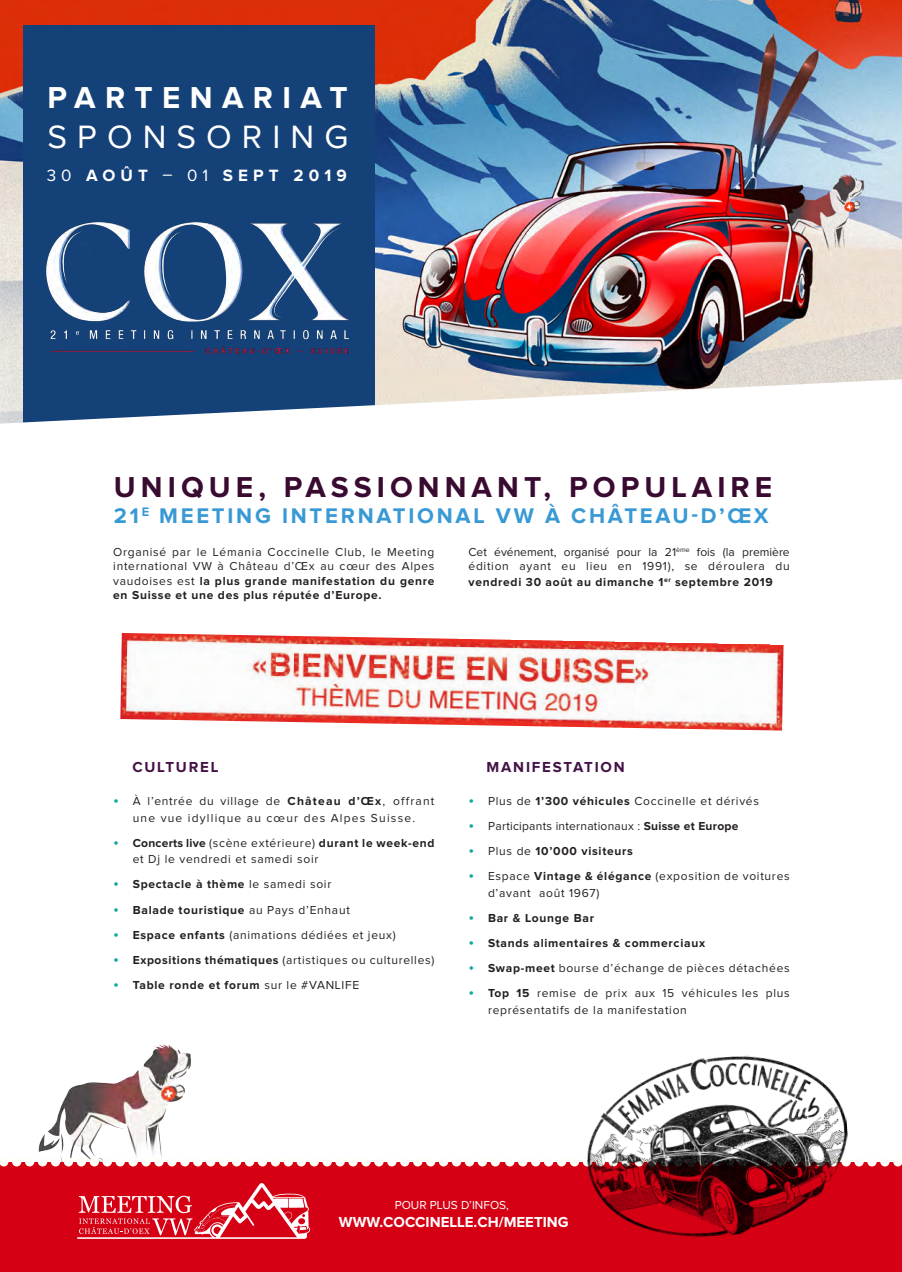
<style>
.page{position:relative;width:902px;height:1272px;background:#fff}
.page>*{position:absolute;margin:0;border:0;box-sizing:border-box;transform-origin:0 0}
.t1{font:33.45px "Proxima Nova";letter-spacing:.3em;color:#fff}
.t2{font:700 31.35px "Proxima Nova";letter-spacing:.3em;color:#fff}
.t3{font:700 29.85px "Proxima Nova";letter-spacing:.17em;color:#3a0b30}
.t4{font:700 22.05px "Proxima Nova";letter-spacing:.125em;color:#3999d4}
.t5{font:700 16.95px "Proxima Nova";letter-spacing:.3em;color:#fff}
.t6{font:700 15px "Proxima Nova";color:#fff}
.t7{font:700 15px "Proxima Nova";letter-spacing:.12em;color:#441246}
.t8{font:12px/16.5px "Proxima Nova";letter-spacing:.06em;color:#231f20}
.t9{font:700 12px "Proxima Nova";letter-spacing:.06em;color:#231f20}
.t10{font:12px/14.4px "Proxima Nova";color:#231f20}
.t11{font:12px/16.5px "Proxima Nova";letter-spacing:.1em;color:#231f20;text-align:center}
.t12{font:12px "Proxima Nova";letter-spacing:.02em;color:#231f20}
.t13{font:12px "Proxima Nova";color:#fff}
.s1{font-weight:400}
.s2{font-weight:700}
.s3{font-size:16.5px;color:#10a89e}
.s4{font-weight:400;font-size:16.5px;color:#10a89e}
</style>
<div class="page">
<img style="left:38px;top:1044px;width:153px;height:118px">
<img style="left:0;top:0;width:390px;height:379px">
<img style="left:390px;top:0;width:511px;height:379px">
<div style="left:23px;top:26px;width:352px;height:458px;background:#144178"></div>
<svg style="left:0;top:379px;width:901px;height:105px"></svg>
<img style="left:46px;top:222px;width:304px;height:132px">
<div style="left:0;top:1162px;width:901px;height:109px;background:#d50014"></div>
<div style="left:0;top:1157px;width:8px;height:9px;background:#fefdf7;border-radius:50%"></div>
<div style="left:12px;top:1157px;width:9px;height:9px;background:#fefdf7;border-radius:50%"></div>
<div style="left:25px;top:1157px;width:9px;height:9px;background:#fefdf7;border-radius:50%"></div>
<div style="left:38px;top:1157px;width:9px;height:9px;background:#fefdf7;border-radius:50%"></div>
<div style="left:51px;top:1157px;width:9px;height:9px;background:#fefdf7;border-radius:50%"></div>
<div style="left:64px;top:1157px;width:9px;height:9px;background:#fefdf7;border-radius:50%"></div>
<div style="left:77px;top:1157px;width:9px;height:9px;background:#fefdf7;border-radius:50%"></div>
<div style="left:90px;top:1157px;width:9px;height:9px;background:#fefdf7;border-radius:50%"></div>
<div style="left:103px;top:1157px;width:9px;height:9px;background:#fefdf7;border-radius:50%"></div>
<div style="left:115px;top:1157px;width:10px;height:9px;background:#fefdf7;border-radius:50%"></div>
<div style="left:128px;top:1157px;width:10px;height:9px;background:#fefdf7;border-radius:50%"></div>
<div style="left:141px;top:1157px;width:10px;height:9px;background:#fefdf7;border-radius:50%"></div>
<div style="left:154px;top:1157px;width:10px;height:9px;background:#fefdf7;border-radius:50%"></div>
<div style="left:167px;top:1157px;width:10px;height:9px;background:#fefdf7;border-radius:50%"></div>
<div style="left:180px;top:1157px;width:9px;height:9px;background:#fefdf7;border-radius:50%"></div>
<div style="left:193px;top:1157px;width:9px;height:9px;background:#fefdf7;border-radius:50%"></div>
<div style="left:206px;top:1157px;width:9px;height:9px;background:#fefdf7;border-radius:50%"></div>
<div style="left:219px;top:1157px;width:9px;height:9px;background:#fefdf7;border-radius:50%"></div>
<div style="left:232px;top:1157px;width:9px;height:9px;background:#fefdf7;border-radius:50%"></div>
<div style="left:245px;top:1157px;width:9px;height:9px;background:#fefdf7;border-radius:50%"></div>
<div style="left:258px;top:1157px;width:9px;height:9px;background:#fefdf7;border-radius:50%"></div>
<div style="left:271px;top:1157px;width:9px;height:9px;background:#fefdf7;border-radius:50%"></div>
<div style="left:284px;top:1157px;width:9px;height:9px;background:#fefdf7;border-radius:50%"></div>
<div style="left:296px;top:1157px;width:10px;height:9px;background:#fefdf7;border-radius:50%"></div>
<div style="left:309px;top:1157px;width:10px;height:9px;background:#fefdf7;border-radius:50%"></div>
<div style="left:322px;top:1157px;width:10px;height:9px;background:#fefdf7;border-radius:50%"></div>
<div style="left:335px;top:1157px;width:10px;height:9px;background:#fefdf7;border-radius:50%"></div>
<div style="left:348px;top:1157px;width:10px;height:9px;background:#fefdf7;border-radius:50%"></div>
<div style="left:361px;top:1157px;width:9px;height:9px;background:#fefdf7;border-radius:50%"></div>
<div style="left:374px;top:1157px;width:9px;height:9px;background:#fefdf7;border-radius:50%"></div>
<div style="left:387px;top:1157px;width:9px;height:9px;background:#fefdf7;border-radius:50%"></div>
<div style="left:400px;top:1157px;width:9px;height:9px;background:#fefdf7;border-radius:50%"></div>
<div style="left:413px;top:1157px;width:9px;height:9px;background:#fefdf7;border-radius:50%"></div>
<div style="left:426px;top:1157px;width:9px;height:9px;background:#fefdf7;border-radius:50%"></div>
<div style="left:439px;top:1157px;width:9px;height:9px;background:#fefdf7;border-radius:50%"></div>
<div style="left:452px;top:1157px;width:9px;height:9px;background:#fefdf7;border-radius:50%"></div>
<div style="left:464px;top:1157px;width:10px;height:9px;background:#fefdf7;border-radius:50%"></div>
<div style="left:477px;top:1157px;width:10px;height:9px;background:#fefdf7;border-radius:50%"></div>
<div style="left:490px;top:1157px;width:10px;height:9px;background:#fefdf7;border-radius:50%"></div>
<div style="left:505px;top:1157px;width:9px;height:9px;background:#fefdf7;border-radius:50%"></div>
<div style="left:518px;top:1157px;width:9px;height:9px;background:#fefdf7;border-radius:50%"></div>
<div style="left:531px;top:1157px;width:9px;height:9px;background:#fefdf7;border-radius:50%"></div>
<div style="left:544px;top:1157px;width:9px;height:9px;background:#fefdf7;border-radius:50%"></div>
<div style="left:557px;top:1157px;width:9px;height:9px;background:#fefdf7;border-radius:50%"></div>
<div style="left:569px;top:1157px;width:10px;height:9px;background:#fefdf7;border-radius:50%"></div>
<div style="left:854px;top:1157px;width:9px;height:9px;background:#fefdf7;border-radius:50%"></div>
<div style="left:867px;top:1157px;width:9px;height:9px;background:#fefdf7;border-radius:50%"></div>
<div style="left:880px;top:1157px;width:9px;height:9px;background:#fefdf7;border-radius:50%"></div>
<div style="left:893px;top:1157px;width:8px;height:9px;background:#fefdf7;border-radius:50%"></div>
<svg style="left:77px;top:1183px;width:233px;height:55px"></svg>
<img style="left:582px;top:1055px;width:269px;height:182px">
<img style="left:120px;top:633px;width:663px;height:97px">
<p class="t2" style="left:48px;top:83px;width:301px">PARTENARIAT</p>
<p class="t1" style="left:48px;top:121px;width:302px">SPONSORING</p>
<p class="t5" style="left:47px;top:167px;width:301px"><span class="s1">30</span> AOÛT <span class="s1">– 01</span> SEPT 2019</p>
<p class="t3" style="left:114px;top:473px;width:659px">UNIQUE, PASSIONNANT, POPULAIRE</p>
<p class="t4" style="left:114px;top:506px;width:656px">21<sup>E</sup> MEETING INTERNATIONAL VW À CHÂTEAU-D’ŒX</p>
<p class="t8" style="left:113px;top:545px;width:323px;line-height:14.4px;text-align:justify">Organisé par le Lémania Coccinelle Club, le Meeting international VW à Château d’Œx au cœur des Alpes vaudoises est <span class="s2">la plus grande manifestation du genre en Suisse et une des plus réputée d’Europe.</span></p>
<p class="t10" style="left:468px;top:545px;width:323px">Cet événement, organisé pour la 21<sup>ème</sup> fois (la première édition ayant eu lieu en 1991), se déroulera du</p>
<p class="t9" style="left:468px;top:577px;width:306px">vendredi 30 août au dimanche 1<sup>er</sup> septembre 2019</p>
<p class="t7" style="left:132px;top:760px;width:87px">CULTUREL</p>
<p class="t7" style="left:486px;top:760px;width:140px">MANIFESTATION</p>
<p class="t11" style="left:113px;top:793px;width:322px"><span class="s3">•</span> À l’entrée du village de <span class="s2">Château d’Œx</span>, offrant une vue idyllique au cœur des Alpes Suisse.</p>
<p class="t8" style="left:133px;top:835px;width:303px;text-indent:-20px"><span class="s3">•</span> <span class="s2">Concerts live</span> (scène extérieure) <span class="s2">durant le week-end </span>et Dj le vendredi et samedi soir</p>
<p class="t9" style="left:113px;top:879px;width:219px"><span class="s4">•</span> Spectacle à thème <span class="s1">le samedi soir</span></p>
<p class="t9" style="left:113px;top:904px;width:238px"><span class="s4">•</span> Balade touristique <span class="s1">au Pays d’Enhaut</span></p>
<p class="t8" style="left:113px;top:926px;width:284px"><span class="s3">•</span> <span class="s2">Espace enfants</span> (animations dédiées et jeux)</p>
<p class="t8" style="left:113px;top:951px;width:323px"><span class="s3">•</span> <span class="s2">Expositions thématiques</span> (artistiques ou culturelles)</p>
<p class="t9" style="left:113px;top:979px;width:247px"><span class="s4">•</span> Table ronde et forum <span class="s1">sur le #VANLIFE</span></p>
<p class="t8" style="left:468px;top:793px;width:292px"><span class="s3">•</span> Plus de <span class="s2">1’300 véhicules</span> Coccinelle et dérivés</p>
<p class="t12" style="left:468px;top:821px;width:271px"><span class="s3">•</span> Participants internationaux : <span class="s2">Suisse et Europe</span></p>
<p class="t9" style="left:468px;top:846px;width:166px"><span class="s4">•</span> <span class="s1">Plus de</span> 10’000 visiteurs</p>
<p class="t8" style="left:488px;top:868px;width:303px;text-indent:-20px"><span class="s3">•</span> Espace <span class="s2">Vintage &amp; élégance</span> (exposition de voitures d’avant août 1967)</p>
<p class="t9" style="left:468px;top:912px;width:127px"><span class="s4">•</span> Bar &amp; Lounge Bar</p>
<p class="t9" style="left:468px;top:937px;width:238px"><span class="s4">•</span> Stands alimentaires &amp; commerciaux</p>
<p class="t8" style="left:468px;top:960px;width:323px"><span class="s3">•</span> <span class="s2">Swap-meet</span> bourse d’échange de pièces détachées</p>
<p class="t8" style="left:488px;top:985px;width:303px;text-indent:-19px"><span class="s3">•</span> <span class="s2">Top 15</span> remise de prix aux 15 véhicules les plus représentatifs de la manifestation</p>
<p class="t13" style="left:394px;top:1199px;width:116px">POUR PLUS D’INFOS,</p>
<p class="t6" style="left:339px;top:1215px;width:231px">WWW.COCCINELLE.CH/MEETING</p>
</div>
